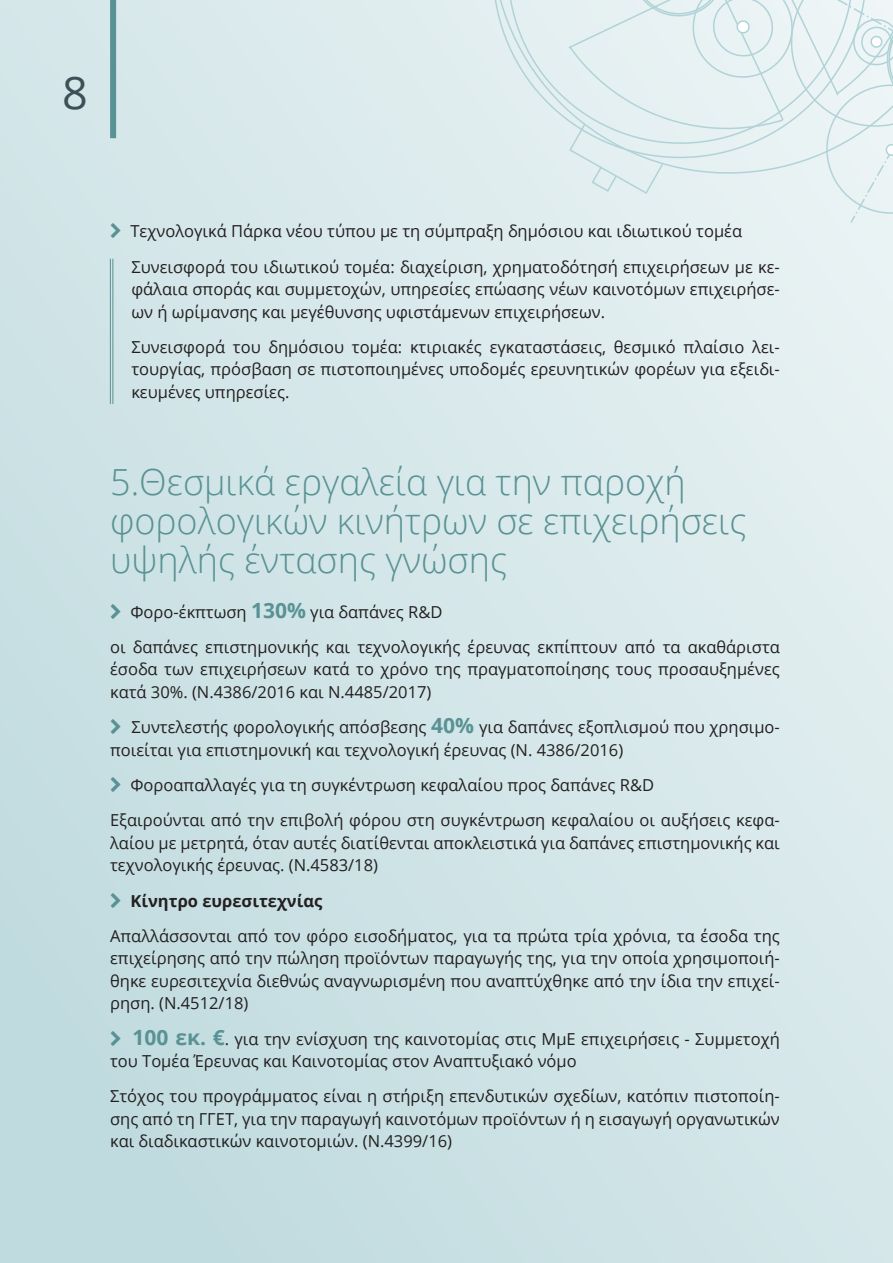
<style>
.page{position:relative;width:893px;height:1263px;background:#fff}
.page>*{position:absolute;margin:0;border:0;box-sizing:border-box;transform-origin:0 0}
.t1{font:45px "Open Sans";color:#3e5057}
.t2{font:300 36px/39px "Open Sans";color:#599294}
.t3{font:16.5px/22.5px "Open Sans";color:#231f20}
.t4{font:700 16.5px "Open Sans";color:#231f20}
.s1{font-weight:700;font-size:21px;color:#599294}
</style>
<div class="page">
<div style="left:0;top:0;width:893px;height:1263px;background:linear-gradient(to right,#c7dfe3,#dfecee)"></div>
<hr style="left:113px;top:259px;width:1px;height:145px;background:#599294">
<hr style="left:110px;top:259px;width:1px;height:145px;background:#599294">
<div style="left:427px;top:0;width:52px;height:184px;background:#e0edef"></div>
<svg style="left:479px;top:0;width:414px;height:224px;background:#e3eff0"></svg>
<div style="left:110px;top:0;width:6px;height:138px;background:#599294"></div>
<svg style="left:111px;top:223px;width:10px;height:15px"></svg>
<svg style="left:111px;top:604px;width:10px;height:15px"></svg>
<svg style="left:111px;top:719px;width:10px;height:15px"></svg>
<svg style="left:111px;top:777px;width:10px;height:15px"></svg>
<svg style="left:111px;top:892px;width:10px;height:15px"></svg>
<svg style="left:111px;top:1031px;width:10px;height:14px"></svg>
<h1 class="t1" style="left:62px;top:61px;width:27px">8</h1>
<p class="t3" style="left:130px;top:213px;width:651px;line-height:35.2px">Τεχνολογικά Πάρκα νέου τύπου με τη σύμπραξη δημόσιου και ιδιωτικού τομέα<br>Συνεισφορά του ιδιωτικού τομέα: διαχείριση, χρηματοδότησή επιχειρήσεων με κε-</p>
<p class="t3" style="left:131px;top:277px;width:650px">φάλαια σποράς και συμμετοχών, υπηρεσίες επώασης νέων καινοτόμων επιχειρήσε&shy;ων ή ωρίμανσης και μεγέθυνσης υφιστάμενων επιχειρήσεων.</p>
<p class="t3" style="left:131px;top:335px;width:650px;text-align:justify">Συνεισφορά του δημόσιου τομέα: κτιριακές εγκαταστάσεις, θεσμικό πλαίσιο λει&shy;τουργίας, πρόσβαση σε πιστοποιημένες υποδομές ερευνητικών φορέων για εξειδι&shy;κευμένες υπηρεσίες.</p>
<h2 class="t2" style="left:110px;top:461px;width:638px">5.Θεσμικά εργαλεία για την παροχή φορολογικών κινήτρων σε επιχειρήσεις υψηλής έντασης γνώσης</h2>
<p class="t3" style="left:110px;top:594px;width:671px;line-height:35.2px;text-indent:20px">Φορο-έκπτωση <span class="s1">130%</span> για δαπάνες R&amp;D<br>οι δαπάνες επιστημονικής και τεχνολογικής έρευνας εκπίπτουν από τα ακαθάριστα</p>
<p class="t3" style="left:110px;top:658px;width:671px">έσοδα των επιχειρήσεων κατά το χρόνο της πραγματοποίησης τους προσαυξημένες κατά 30%. (Ν.4386/2016 και Ν.4485/2017)</p>
<p class="t3" style="left:110px;top:716px;width:671px;text-indent:21px">Συντελεστής φορολογικής απόσβεσης <span class="s1">40%</span> για δαπάνες εξοπλισμού που χρησιμο&shy;ποιείται για επιστημονική και τεχνολογική έρευνας (Ν. 4386/2016)</p>
<p class="t3" style="left:110px;top:767px;width:671px;line-height:35.2px;text-indent:20px">Φοροαπαλλαγές για τη συγκέντρωση κεφαλαίου προς δαπάνες R&amp;D<br>Εξαιρούνται από την επιβολή φόρου στη συγκέντρωση κεφαλαίου οι αυξήσεις κεφα-</p>
<p class="t3" style="left:110px;top:831px;width:671px">λαίου με μετρητά, όταν αυτές διατίθενται αποκλειστικά για δαπάνες επιστημονικής και τεχνολογικής έρευνας. (Ν.4583/18)</p>
<p class="t4" style="left:130px;top:889px;width:193px">Κίνητρο ευρεσιτεχνίας</p>
<p class="t3" style="left:110px;top:924px;width:671px;text-align:justify">Απαλλάσσονται από τον φόρο εισοδήματος, για τα πρώτα τρία χρόνια, τα έσοδα της επιχείρησης από την πώληση προϊόντων παραγωγής της, για την οποία χρησιμοποιή&shy;θηκε ευρεσιτεχνία διεθνώς αναγνωρισμένη που αναπτύχθηκε από την ίδια την επιχεί&shy;ρηση. (Ν.4512/18)</p>
<p class="t3" style="left:110px;top:1027px;width:671px;text-indent:22px"><span class="s1">100 εκ. €</span>. για την ενίσχυση της καινοτομίας στις ΜμΕ επιχειρήσεις - Συμμετοχή του Τομέα Έρευνας και Καινοτομίας στον Αναπτυξιακό νόμο</p>
<p class="t3" style="left:110px;top:1085px;width:671px;text-align:justify">Στόχος του προγράμματος είναι η στήριξη επενδυτικών σχεδίων, κατόπιν πιστοποίη&shy;σης από τη ΓΓΕΤ, για την παραγωγή καινοτόμων προϊόντων ή η εισαγωγή οργανωτικών και διαδικαστικών καινοτομιών. (Ν.4399/16)</p>
</div>
